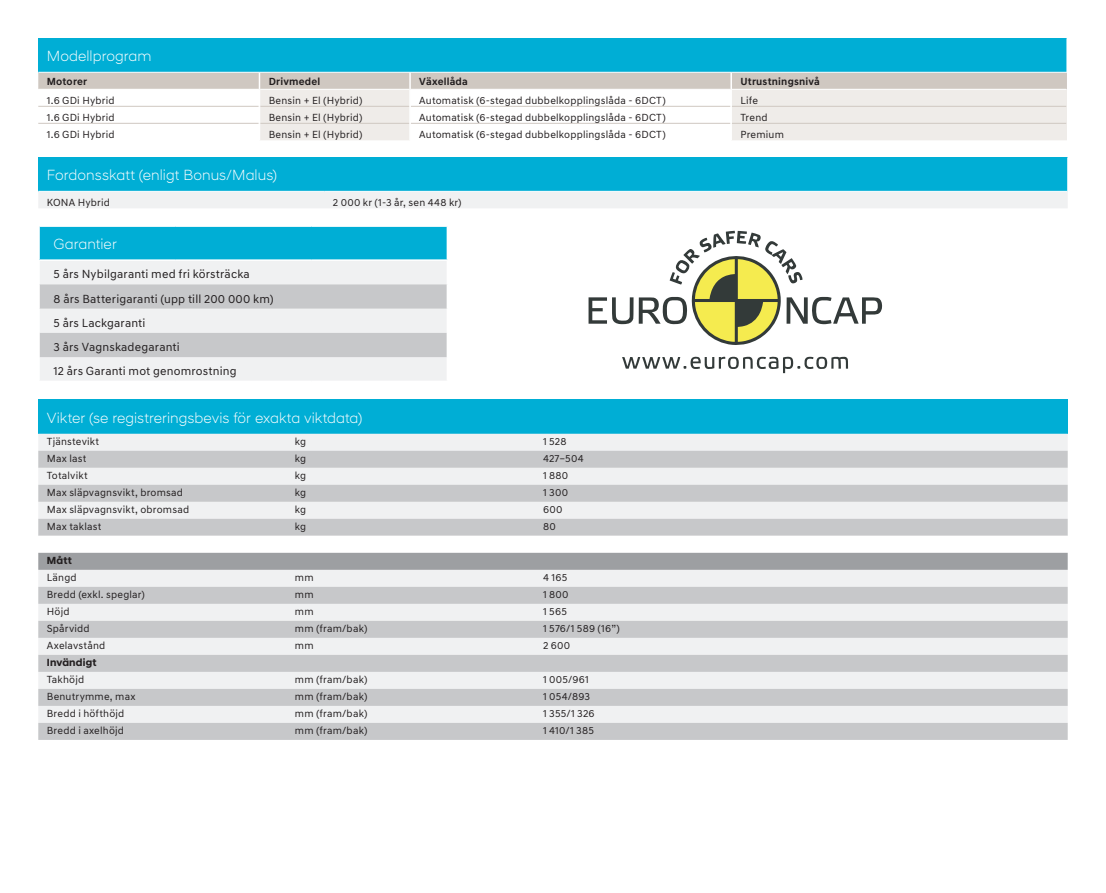
<style>
.page{position:relative;width:1106px;height:893px;background:#fff}
.page>*{position:absolute;margin:0;border:0;box-sizing:border-box;transform-origin:0 0}
.t1{font:300 15px "Hyundai Sans Head";letter-spacing:.005em;color:#fff}
.t2{font:12px/24.3px "Hyundai Sans Text";letter-spacing:.015em;color:#231f20}
.t3{font:10.5px "Hyundai Sans Text";letter-spacing:.02em;color:#231f20}
.t4{font:700 10.5px "Hyundai Sans Text";letter-spacing:.02em;color:#231f20}
.t5{font:700 10.5px "Hyundai Sans Head";letter-spacing:.02em;color:#231f20}
</style>
<div class="page">
<div style="left:38px;top:38px;width:1028px;height:34px;background:#00aed5"></div>
<svg style="left:38px;top:72px;width:1028px;height:68px"></svg>
<div style="left:38px;top:157px;width:1029px;height:34px;background:#00aed5"></div>
<div style="left:38px;top:192px;width:1029px;height:16px;background:#f0f1f2"></div>
<div style="left:40px;top:227px;width:406px;height:32px;background:#00aed5"></div>
<div style="left:40px;top:261px;width:406px;height:120px;background:#f0f1f2"></div>
<svg style="left:40px;top:284px;width:406px;height:73px"></svg>
<div style="left:38px;top:400px;width:1029px;height:34px;background:#00aed5"></div>
<div style="left:38px;top:434px;width:1029px;height:17px;background:#f0f1f2"></div>
<svg style="left:38px;top:451px;width:1029px;height:289px;fill:#c7c8ca"></svg>
<svg style="left:38px;top:536px;width:1029px;height:34px"></svg>
<svg style="left:588px;top:231px;width:294px;height:142px"></svg>
<h1 class="t1" style="left:47px;top:47px;width:106px">Modellprogram</h1>
<p class="t4" style="left:47px;top:75px;width:42px">Motorer</p>
<p class="t4" style="left:269px;top:75px;width:53px">Drivmedel</p>
<p class="t4" style="left:419px;top:75px;width:50px">Växellåda</p>
<p class="t4" style="left:740px;top:75px;width:81px">Utrustningsnivå</p>
<p class="t3" style="left:47px;top:94px;width:69px">1.6 GDi Hybrid</p>
<p class="t3" style="left:269px;top:94px;width:95px">Bensin + El (Hybrid)</p>
<p class="t3" style="left:419px;top:94px;width:248px">Automatisk (6-stegad dubbelkopplingslåda - 6DCT)</p>
<p class="t3" style="left:740px;top:94px;width:19px">Life</p>
<p class="t3" style="left:47px;top:111px;width:69px">1.6 GDi Hybrid</p>
<p class="t3" style="left:269px;top:111px;width:95px">Bensin + El (Hybrid)</p>
<p class="t3" style="left:419px;top:111px;width:248px">Automatisk (6-stegad dubbelkopplingslåda - 6DCT)</p>
<p class="t3" style="left:740px;top:111px;width:29px">Trend</p>
<p class="t3" style="left:47px;top:128px;width:69px">1.6 GDi Hybrid</p>
<p class="t3" style="left:269px;top:128px;width:95px">Bensin + El (Hybrid)</p>
<p class="t3" style="left:419px;top:128px;width:248px">Automatisk (6-stegad dubbelkopplingslåda - 6DCT)</p>
<p class="t3" style="left:740px;top:128px;width:45px">Premium</p>
<h1 class="t1" style="left:47px;top:166px;width:232px">Fordonsskatt (enligt Bonus/Malus)</h1>
<p class="t3" style="left:47px;top:196px;width:65px">KONA Hybrid</p>
<p class="t3" style="left:333px;top:196px;width:130px">2 000 kr (1-3 år, sen 448 kr)</p>
<h1 class="t1" style="left:54px;top:235px;width:65px">Garantier</h1>
<p class="t2" style="left:54px;top:262px;width:222px">5 års Nybilgaranti med fri körsträcka<br>8 års Batterigaranti (upp till 200 000 km)<br>5 års Lackgaranti<br>3 års Vagnskadegaranti<br>12 års Garanti mot genomrostning</p>
<h1 class="t1" style="left:47px;top:409px;width:317px">Vikter (se registreringsbevis för exakta viktdata)</h1>
<p class="t3" style="left:47px;top:435px;width:54px">Tjänstevikt</p>
<p class="t3" style="left:295px;top:435px;width:13px">kg</p>
<p class="t3" style="left:543px;top:435px;width:25px">1 528</p>
<p class="t3" style="left:47px;top:452px;width:41px">Max last</p>
<p class="t3" style="left:295px;top:452px;width:13px">kg</p>
<p class="t3" style="left:543px;top:452px;width:42px">427–504</p>
<p class="t3" style="left:47px;top:469px;width:43px">Totalvikt</p>
<p class="t3" style="left:295px;top:469px;width:13px">kg</p>
<p class="t3" style="left:543px;top:469px;width:27px">1 880</p>
<p class="t3" style="left:47px;top:486px;width:138px">Max släpvagnsvikt, bromsad</p>
<p class="t3" style="left:295px;top:486px;width:13px">kg</p>
<p class="t3" style="left:543px;top:486px;width:27px">1 300</p>
<p class="t3" style="left:47px;top:503px;width:144px">Max släpvagnsvikt, obromsad</p>
<p class="t3" style="left:295px;top:503px;width:13px">kg</p>
<p class="t3" style="left:543px;top:503px;width:21px">600</p>
<p class="t3" style="left:47px;top:520px;width:56px">Max taklast</p>
<p class="t3" style="left:295px;top:520px;width:13px">kg</p>
<p class="t3" style="left:543px;top:520px;width:14px">80</p>
<p class="t5" style="left:47px;top:554px;width:27px">Mått</p>
<p class="t3" style="left:47px;top:571px;width:31px">Längd</p>
<p class="t3" style="left:295px;top:571px;width:20px">mm</p>
<p class="t3" style="left:543px;top:571px;width:26px">4 165</p>
<p class="t3" style="left:47px;top:588px;width:100px">Bredd (exkl. speglar)</p>
<p class="t3" style="left:295px;top:588px;width:20px">mm</p>
<p class="t3" style="left:543px;top:588px;width:27px">1 800</p>
<p class="t3" style="left:47px;top:605px;width:24px">Höjd</p>
<p class="t3" style="left:295px;top:605px;width:20px">mm</p>
<p class="t3" style="left:543px;top:605px;width:25px">1 565</p>
<p class="t3" style="left:47px;top:622px;width:44px">Spårvidd</p>
<p class="t3" style="left:295px;top:622px;width:74px">mm (fram/bak)</p>
<p class="t3" style="left:543px;top:622px;width:78px">1 576/1 589 (16”)</p>
<p class="t3" style="left:47px;top:639px;width:60px">Axelavstånd</p>
<p class="t3" style="left:295px;top:639px;width:20px">mm</p>
<p class="t3" style="left:543px;top:639px;width:29px">2 600</p>
<p class="t5" style="left:47px;top:656px;width:51px">Invändigt</p>
<p class="t3" style="left:47px;top:673px;width:39px">Takhöjd</p>
<p class="t3" style="left:295px;top:673px;width:74px">mm (fram/bak)</p>
<p class="t3" style="left:543px;top:673px;width:47px">1 005/961</p>
<p class="t3" style="left:47px;top:690px;width:90px">Benutrymme, max</p>
<p class="t3" style="left:295px;top:690px;width:74px">mm (fram/bak)</p>
<p class="t3" style="left:543px;top:690px;width:49px">1 054/893</p>
<p class="t3" style="left:47px;top:707px;width:79px">Bredd i höfthöjd</p>
<p class="t3" style="left:295px;top:707px;width:74px">mm (fram/bak)</p>
<p class="t3" style="left:543px;top:707px;width:53px">1 355/1 326</p>
<p class="t3" style="left:47px;top:724px;width:79px">Bredd i axelhöjd</p>
<p class="t3" style="left:295px;top:724px;width:74px">mm (fram/bak)</p>
<p class="t3" style="left:543px;top:724px;width:53px">1 410/1 385</p>
</div>
